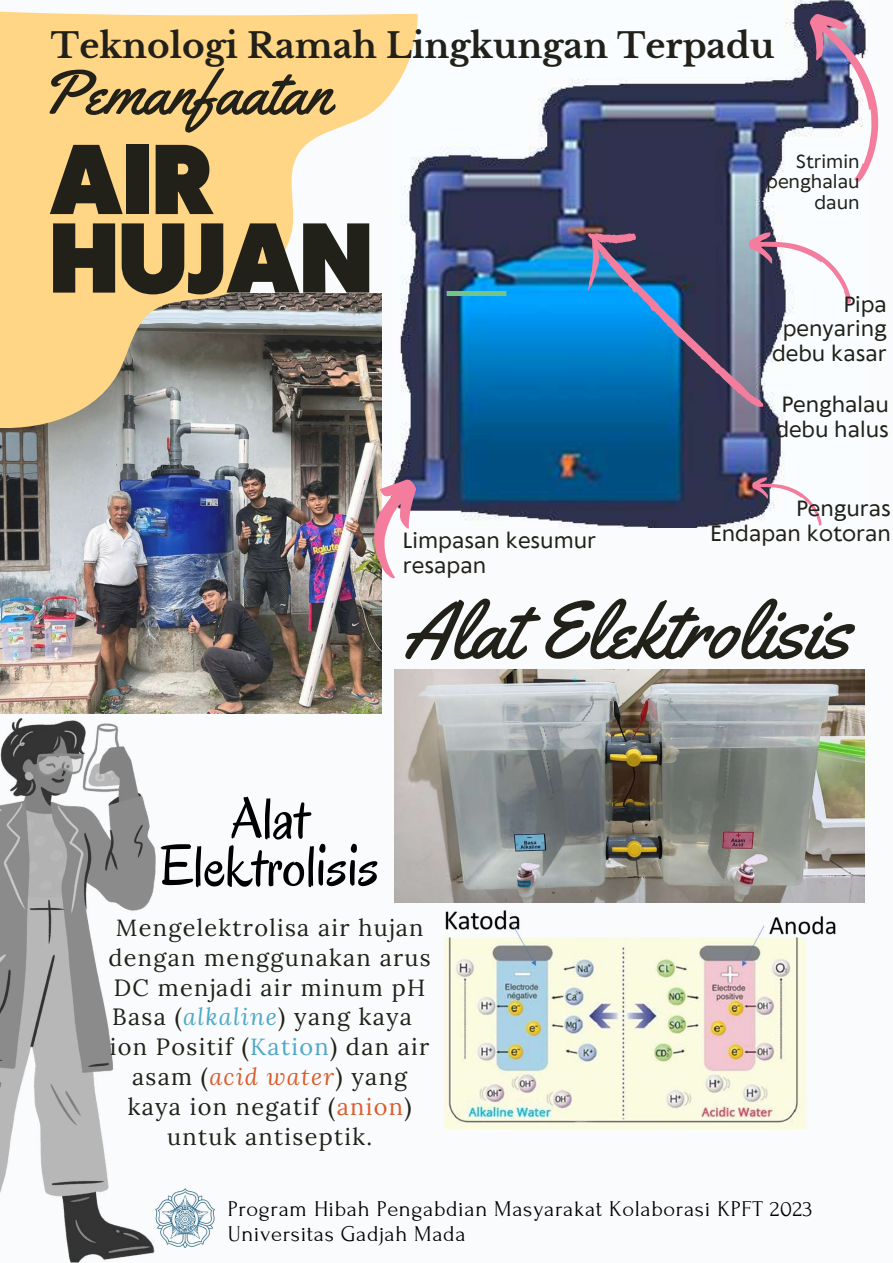
<style>
.page{position:relative;width:893px;height:1263px;background:#f9fbfc}
.page>*{position:absolute;margin:0;border:0;box-sizing:border-box;transform-origin:0 0}
.t1{font:900 92.78px/78.5px "Klein Text";color:#212019}
.t2{font:80.62px "Yellowtail";color:#212019}
.t3{font:62.85px "Yellowtail";color:#212019}
.t4{font:58.57px/47.8px "Oregano";color:#000;text-align:center}
.t5{font:700 34.35px "Libre Baskerville";color:#212019}
.t6{font:23.48px "Lora";letter-spacing:.055em;color:#212019}
.t7{font:22.5px/24.8px "Forum";letter-spacing:.025em;color:#000}
.t8{font:20.7px/24.8px "Klein Text";color:#212019;text-align:right}
.t9{font:17.62px/20.9px "Klein Text";color:#212019;text-align:right}
.s1{font-style:italic;color:#4ea9c7}
.s2{color:#4ea9c7}
.s3{font-style:italic;color:#da5d2e}
.s4{color:#da5d2e}
</style>
<div class="page">
<img style="left:391px;top:0;width:462px;height:527px">
<img style="left:0;top:433px;width:381px;height:281px">
<svg style="left:0;top:11px;width:418px;height:422px;background:#e2c794"></svg>
<img style="left:0;top:719px;width:155px;height:544px">
<div style="left:446px;top:291px;width:60px;height:5px;background:#75c487"></div>
<svg style="left:748px;top:470px;width:83px;height:56px"></svg>
<img style="left:798px;top:3px;width:81px;height:180px">
<svg style="left:561px;top:210px;width:292px;height:223px"></svg>
<img style="left:364px;top:474px;width:54px;height:106px">
<img style="left:395px;top:669px;width:469px;height:233px">
<img style="left:427px;top:895px;width:425px;height:233px">
<img style="left:155px;top:1188px;width:59px;height:59px">
<h3 class="t5" style="left:51px;top:24px;width:725px">Teknologi Ramah Lingkungan Terpadu</h3>
<h3 class="t3" style="left:40px;top:53px;width:292px">Pemanfaatan</h3>
<h1 class="t1" style="left:50px;top:148px;width:325px">AIR<br>HUJAN</h1>
<p class="t9" style="left:766px;top:152px;width:95px">Strimin penghalau daun</p>
<p class="t8" style="left:772px;top:293px;width:116px">Pipa penyaring debu kasar</p>
<p class="t8" style="left:775px;top:394px;width:115px;text-align:center">Penghalau debu halus</p>
<p class="t8" style="left:710px;top:498px;width:182px">Penguras<br>Endapan kotoran</p>
<p class="t8" style="left:403px;top:530px;width:195px;text-align:left">Limpasan kesumur resapan</p>
<h2 class="t2" style="left:403px;top:579px;width:449px">Alat Elektrolisis</h2>
<h3 class="t4" style="left:160px;top:795px;width:220px">Alat<br>Elektrolisis</h3>
<p class="t6" style="left:116px;top:912px;width:309px">Mengelektrolisa air hujan</p>
<p class="t6" style="left:108px;top:942px;width:324px">dengan menggunakan arus</p>
<p class="t6" style="left:114px;top:972px;width:313px">DC menjadi air minum pH</p>
<p class="t6" style="left:112px;top:1002px;width:301px">Basa (<span class="s1">alkaline</span>) yang kaya</p>
<p class="t6" style="left:110px;top:1032px;width:321px">ion Positif (<span class="s2">Kation</span>) dan air</p>
<p class="t6" style="left:132px;top:1061px;width:277px">asam (<span class="s3">acid water</span>) yang</p>
<p class="t6" style="left:128px;top:1091px;width:285px">kaya ion negatif (<span class="s4">anion</span>)</p>
<p class="t6" style="left:167px;top:1121px;width:206px">untuk antiseptik.</p>
<p class="t7" style="left:228px;top:1197px;width:586px">Program Hibah Pengabdian Masyarakat Kolaborasi KPFT 2023<br>Universitas Gadjah Mada</p>
</div>
